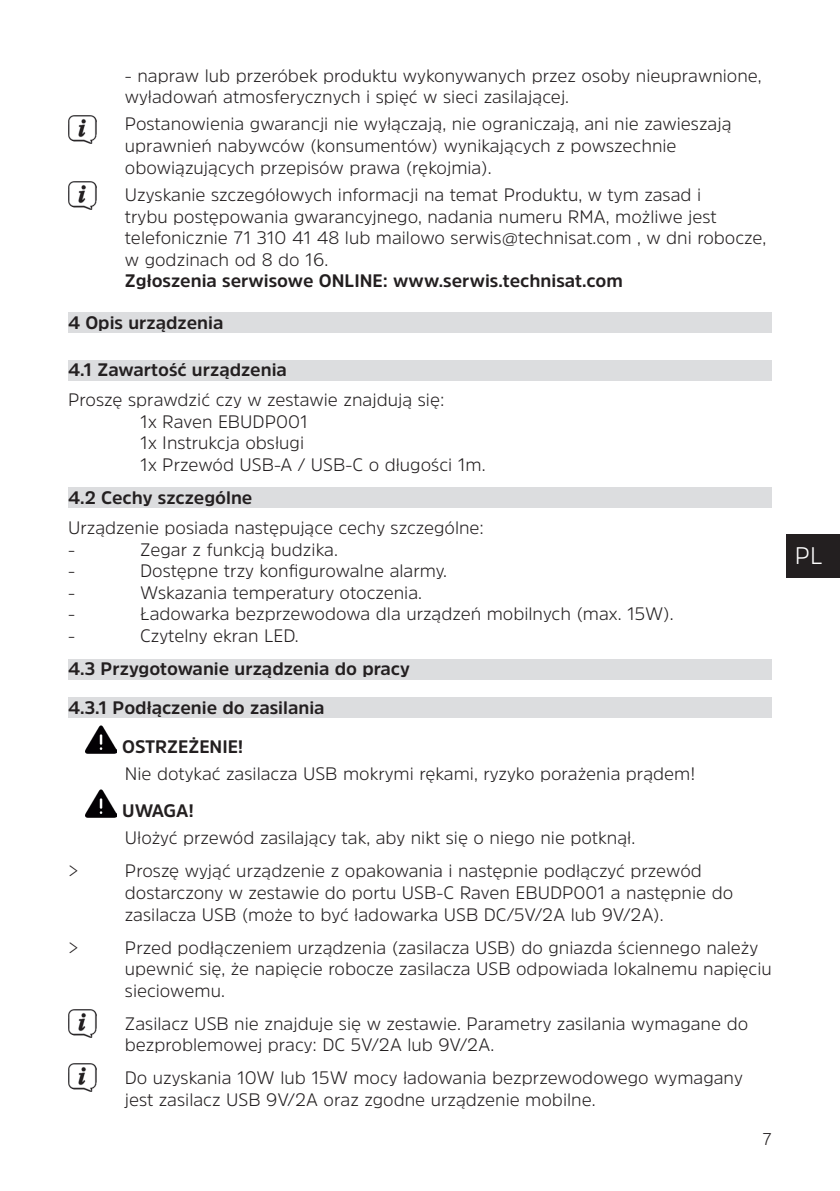
<style>
.page{position:relative;width:840px;height:1191px;background:#fff}
.page>*{position:absolute;margin:0;border:0;box-sizing:border-box;transform-origin:0 0}
.t1{font:300 24px "Amsi Pro";color:#fff}
.Hinweis{font:300 18px/21.6px "Amsi Pro";color:#231f20}
.Einzug{font:300 18px/21.6px "Amsi Pro";color:#231f20}
.Sicherheitshinweis{font:300 18px "Amsi Pro";color:#231f20}
.Subhead__Ebene_2{font:700 18px "Amsi Pro";color:#231f20}
.Ü1__Ebene_3{font:700 18px "Amsi Pro";color:#231f20}
.Sicherheitshinweis-2{font:700 18px "Amsi Pro";color:#231f20}
.Head__Ebene_1{font:700 18px "Amsi Pro";color:#231f20}
.t2{font:300 17px "Amsi Pro";color:#231f20}
.s1{font-weight:700}
</style>
<div class="page">
<div style="left:785px;top:534px;width:54px;height:43px;background:#231f20"></div>
<div style="left:68px;top:312px;width:703px;height:21px;background:#dcdddf"></div>
<div style="left:68px;top:359px;width:703px;height:21px;background:#dcdddf"></div>
<div style="left:68px;top:487px;width:703px;height:21px;background:#dcdddf"></div>
<div style="left:68px;top:658px;width:703px;height:21px;background:#dcdddf"></div>
<div style="left:68px;top:697px;width:703px;height:21px;background:#dcdddf"></div>
<img style="left:85px;top:725px;width:32px;height:28px">
<img style="left:85px;top:789px;width:32px;height:28px">
<img style="left:68px;top:115px;width:28px;height:28px">
<img style="left:68px;top:182px;width:28px;height:28px">
<img style="left:68px;top:1009px;width:28px;height:28px">
<img style="left:68px;top:1063px;width:28px;height:28px">
<p class="Hinweis" style="left:125px;top:64px;width:638px">- napraw lub przeróbek produktu wykonywanych przez osoby nieuprawnione, wyładowań atmosferycznych i spięć w sieci zasilającej.</p>
<p class="Hinweis" style="left:125px;top:113px;width:608px">Postanowienia gwarancji nie wyłączają, nie ograniczają, ani nie zawieszają uprawnień nabywców (konsumentów) wynikających z powszechnie obowiązujących przepisów prawa (rękojmia).</p>
<p class="Hinweis" style="left:125px;top:183px;width:642px">Uzyskanie szczegółowych informacji na temat Produktu, w tym zasad i<br>trybu postępowania gwarancyjnego, nadania numeru RMA, możliwe jest telefonicznie 71 310 41 48 lub mailowo serwis@technisat.com , w dni robocze, w godzinach od 8 do 16.<br><span class="s1">Zgłoszenia serwisowe ONLINE: www.serwis.technisat.com</span></p>
<p class="Head__Ebene_1" style="left:68px;top:310px;width:157px">4 Opis urządzenia</p>
<p class="Subhead__Ebene_2" style="left:68px;top:357px;width:220px">4.1 Zawartość urządzenia</p>
<p class="Hinweis" style="left:68px;top:388px;width:377px">Proszę sprawdzić czy w zestawie znajdują się:</p>
<p class="Hinweis" style="left:140px;top:410px;width:169px">1x Raven EBUDP001</p>
<p class="Hinweis" style="left:140px;top:431px;width:165px">1x Instrukcja obsługi</p>
<p class="Hinweis" style="left:140px;top:453px;width:347px">1x Przewód USB-A / USB-C o długości 1m.</p>
<p class="Subhead__Ebene_2" style="left:68px;top:485px;width:186px">4.2 Cechy szczególne</p>
<p class="Hinweis" style="left:68px;top:516px;width:417px">Urządzenie posiada następujące cechy szczególne:</p>
<p class="Hinweis" style="left:68px;top:538px;width:9px">-</p>
<p class="Hinweis" style="left:140px;top:538px;width:199px">Zegar z funkcją budzika.</p>
<p class="Hinweis" style="left:68px;top:559px;width:9px">-</p>
<p class="Hinweis" style="left:140px;top:559px;width:308px">Dostępne trzy konfigurowalne alarmy.</p>
<p class="Hinweis" style="left:68px;top:581px;width:9px">-</p>
<p class="Hinweis" style="left:140px;top:581px;width:283px">Wskazania temperatury otoczenia.</p>
<p class="Hinweis" style="left:68px;top:603px;width:9px">-</p>
<p class="Hinweis" style="left:140px;top:603px;width:535px">Ładowarka bezprzewodowa dla urządzeń mobilnych (max. 15W).</p>
<p class="Hinweis" style="left:68px;top:624px;width:9px">-</p>
<p class="Hinweis" style="left:140px;top:624px;width:160px">Czytelny ekran LED.</p>
<p class="Subhead__Ebene_2" style="left:68px;top:656px;width:343px">4.3 Przygotowanie urządzenia do pracy</p>
<p class="Ü1__Ebene_3" style="left:68px;top:695px;width:258px">4.3.1 Podłączenie do zasilania</p>
<p class="Sicherheitshinweis-2" style="left:122px;top:734px;width:123px">OSTRZEŻENIE!</p>
<p class="Sicherheitshinweis" style="left:125px;top:761px;width:571px">Nie dotykać zasilacza USB mokrymi rękami, ryzyko porażenia prądem!</p>
<p class="Sicherheitshinweis-2" style="left:122px;top:798px;width:73px">UWAGA!</p>
<p class="Sicherheitshinweis" style="left:125px;top:825px;width:511px">Ułożyć przewód zasilający tak, aby nikt się o niego nie potknął.</p>
<p class="Einzug" style="left:68px;top:859px;width:12px">&gt;</p>
<p class="Einzug" style="left:125px;top:859px;width:609px">Proszę wyjąć urządzenie z opakowania i następnie podłączyć przewód dostarczony w zestawie do portu USB-C Raven EBUDP001 a następnie do zasilacza USB (może to być ładowarka USB DC/5V/2A lub 9V/2A).</p>
<p class="Einzug" style="left:68px;top:936px;width:12px">&gt;</p>
<p class="Einzug" style="left:125px;top:936px;width:648px">Przed podłączeniem urządzenia (zasilacza USB) do gniazda ściennego należy upewnić się, że napięcie robocze zasilacza USB odpowiada lokalnemu napięciu sieciowemu.</p>
<p class="Einzug" style="left:125px;top:1012px;width:624px">Zasilacz USB nie znajduje się w zestawie. Parametry zasilania wymagane do bezproblemowej pracy: DC 5V/2A lub 9V/2A.</p>
<p class="Einzug" style="left:125px;top:1066px;width:619px">Do uzyskania 10W lub 15W mocy ładowania bezprzewodowego wymagany jest zasilacz USB 9V/2A oraz zgodne urządzenie mobilne.</p>
<p class="t2" style="left:762px;top:1127px;width:11px">7</p>
<h1 class="t1" style="left:794px;top:539px;width:29px">PL</h1>
</div>
